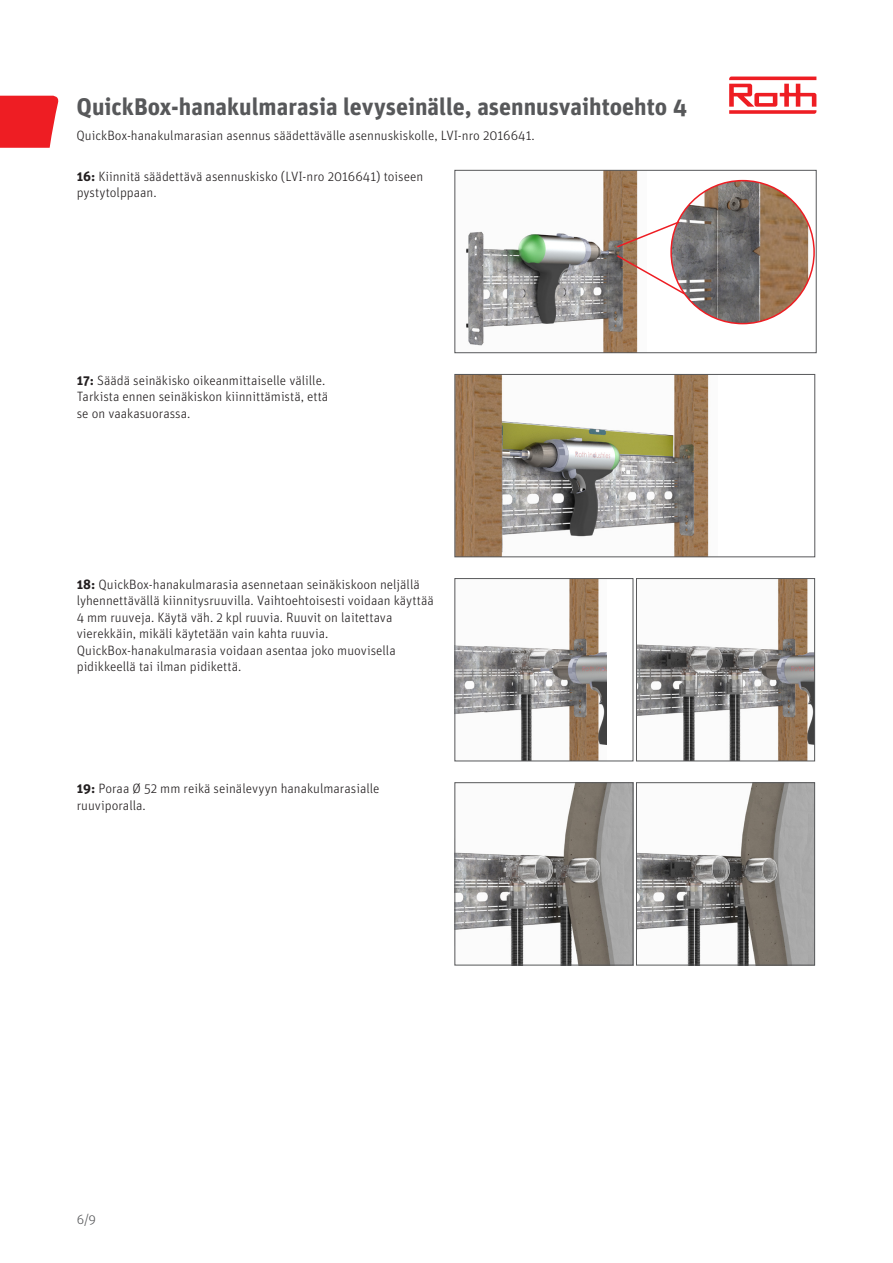
<style>
.page{position:relative;width:893px;height:1263px;background:#fff}
.page>*{position:absolute;margin:0;border:0;box-sizing:border-box;transform-origin:0 0}
.t1{font:700 24px "Unit OT";color:#57585a}
.Styckeformat__1{font:300 13.5px/16.5px "Unit OT";color:#231f20}
.t2{font:300 13.5px "Unit OT";color:#57585a}
.s1{font-weight:700}
</style>
<div class="page">
<svg style="left:729px;top:77px;width:87px;height:37px"></svg>
<img style="left:466px;top:172px;width:172px;height:179px">
<div style="left:455px;top:170px;width:361px;height:183px;border:1px solid #57585a"></div>
<img style="left:457px;top:376px;width:252px;height:179px">
<div style="left:455px;top:374px;width:360px;height:183px;border:1px solid #57585a"></div>
<img style="left:457px;top:580px;width:150px;height:179px">
<div style="left:455px;top:578px;width:178px;height:183px;border:1px solid #57585a"></div>
<img style="left:638px;top:580px;width:175px;height:179px">
<div style="left:636px;top:578px;width:179px;height:183px;border:1px solid #57585a"></div>
<img style="left:457px;top:784px;width:174px;height:179px">
<div style="left:455px;top:782px;width:178px;height:183px;border:1px solid #57585a"></div>
<img style="left:638px;top:784px;width:175px;height:179px">
<div style="left:636px;top:782px;width:179px;height:183px;border:1px solid #57585a"></div>
<svg style="left:0;top:96px;width:59px;height:52px;background:#ef3036"></svg>
<img style="left:671px;top:181px;width:143px;height:143px;border-radius:71px">
<svg style="left:615px;top:220px;width:71px;height:76px"></svg>
<p class="t1" style="left:77px;top:91px;width:612px">QuickBox-hanakulmarasia levyseinälle, asennusvaihtoehto 4</p>
<p class="Styckeformat__1" style="left:77px;top:128px;width:460px">QuickBox-hanakulmarasian asennus säädettävälle asennuskiskolle, LVI-nro 2016641.</p>
<p class="Styckeformat__1" style="left:77px;top:168px;width:348px"><span class="s1">16:</span> Kiinnitä säädettävä asennuskisko (LVI-nro 2016641) toiseen pystytolppaan.</p>
<p class="Styckeformat__1" style="left:77px;top:372px;width:250px"><span class="s1">17:</span> Säädä seinäkisko oikeanmittaiselle välille.</p>
<p class="Styckeformat__1" style="left:77px;top:389px;width:253px">Tarkista ennen seinäkiskon kiinnittämistä, että se on vaakasuorassa.</p>
<p class="Styckeformat__1" style="left:77px;top:576px;width:359px"><span class="s1">18:</span> QuickBox-hanakulmarasia asennetaan seinäkiskoon neljällä lyhennettävällä kiinnitysruuvilla. Vaihtoehtoisesti voidaan käyttää</p>
<p class="Styckeformat__1" style="left:77px;top:609px;width:317px">4 mm ruuveja. Käytä väh. 2 kpl ruuvia. Ruuvit on laitettava</p>
<p class="Styckeformat__1" style="left:77px;top:625px;width:253px">vierekkäin, mikäli käytetään vain kahta ruuvia.</p>
<p class="Styckeformat__1" style="left:77px;top:642px;width:320px">QuickBox-hanakulmarasia voidaan asentaa joko muovisella</p>
<p class="Styckeformat__1" style="left:77px;top:658px;width:166px">pidikkeellä tai ilman pidikettä.</p>
<p class="Styckeformat__1" style="left:77px;top:780px;width:304px"><span class="s1">19:</span> Poraa Ø 52 mm reikä seinälevyyn hanakulmarasialle</p>
<p class="Styckeformat__1" style="left:77px;top:797px;width:71px">ruuviporalla.</p>
<p class="t2" style="left:77px;top:1211px;width:21px">6/9</p>
</div>
